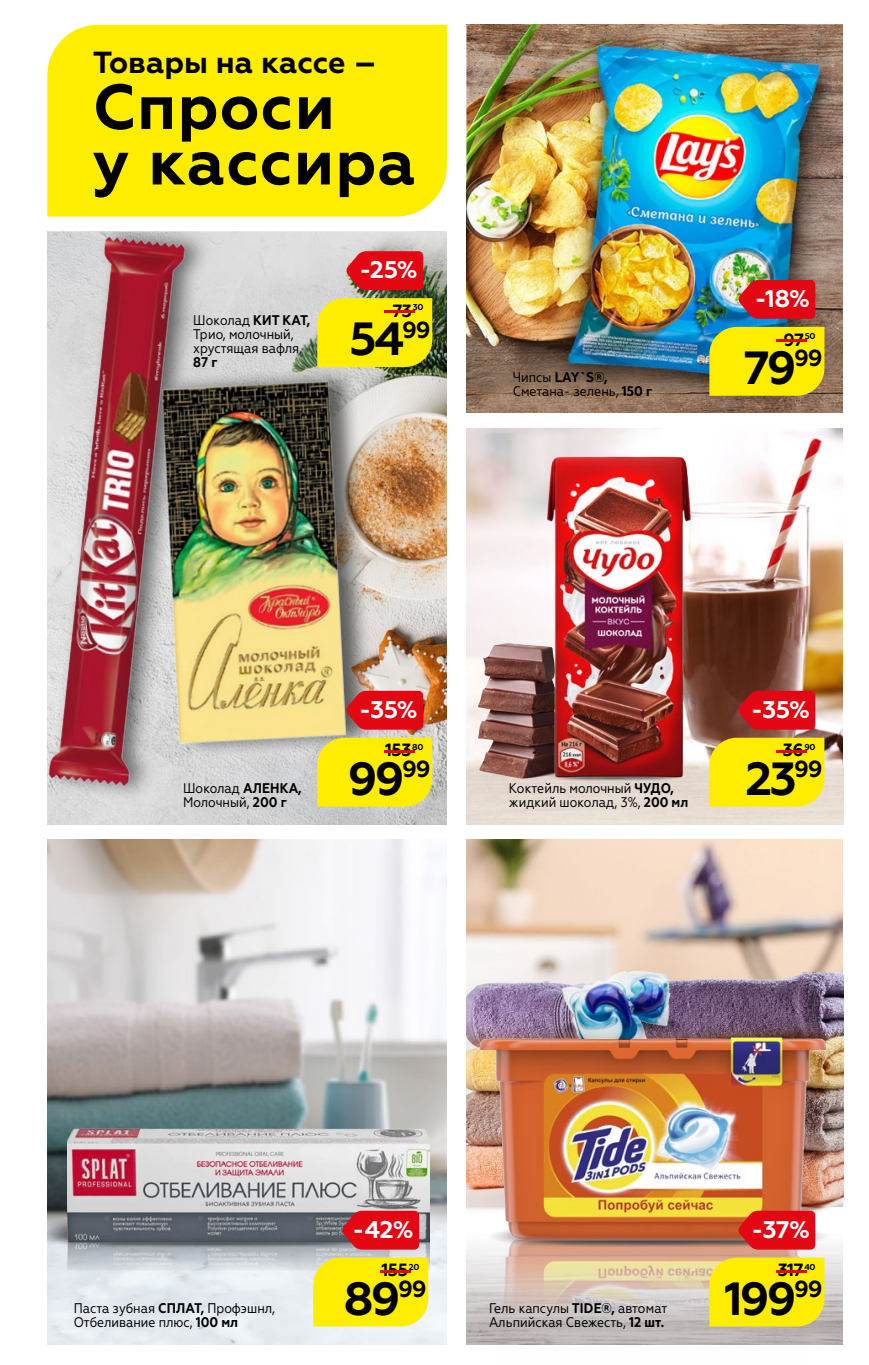
<style>
.page{position:relative;width:869px;height:1365px;background:#fff}
.page>*{position:absolute;margin:0;border:0;box-sizing:border-box;transform-origin:0 0}
.t1{font:700 63.35px/55.5px "Geometria";letter-spacing:.02em;color:#000}
.t2{font:700 46.38px "Geometria";letter-spacing:-.055em;color:#000}
.t3{font:700 30.45px "Geometria";color:#000}
.t4{font:700 24.15px "Geometria";color:#fff}
.t5{font:700 17.68px "Geometria";letter-spacing:-.03em;color:#000}
.t6{font:700 17.68px "Geometria";color:#e30613;scale:5.5 1}
.t7{font:14px/14px "Geometria Narrow";color:#000}
.t8{font:700 8.58px "Geometria";letter-spacing:-.03em;color:#000}
.s1{font-weight:700}
</style>
<div class="page">
<img style="left:47px;top:839px;width:399px;height:505px">
<img style="left:466px;top:429px;width:376px;height:329px">
<img style="left:47px;top:231px;width:399px;height:593px">
<img style="left:466px;top:839px;width:376px;height:133px">
<img style="left:466px;top:25px;width:376px;height:387px">
<svg style="left:466px;top:1245px;width:376px;height:99px;background:#cdc8c8"></svg>
<img style="left:47px;top:231px;width:185px;height:572px">
<div style="left:162px;top:366px;width:214px;height:392px;background:#000;opacity:.57"></div>
<img style="left:150px;top:361px;width:211px;height:391px">
<div style="left:317px;top:737px;width:115px;height:69px;background:#ffed00"></div>
<svg style="left:346px;top:690px;width:77px;height:39px;background:#d8131f"></svg>
<div style="left:709px;top:327px;width:115px;height:69px;background:#ffed00"></div>
<svg style="left:737px;top:280px;width:77px;height:39px;background:#d61823"></svg>
<img style="left:466px;top:972px;width:376px;height:238px">
<img style="left:479px;top:1245px;width:332px;height:100px">
<img style="left:480px;top:1207px;width:353px;height:94px">
<img style="left:479px;top:1037px;width:321px;height:203px">
<div style="left:709px;top:1257px;width:115px;height:69px;background:#ffed00"></div>
<svg style="left:737px;top:1210px;width:77px;height:39px;background:#df1719"></svg>
<div style="left:47px;top:25px;width:399px;height:191px;background:#ffed00"></div>
<div style="left:317px;top:298px;width:115px;height:69px;background:#ffed00"></div>
<svg style="left:346px;top:251px;width:77px;height:39px;background:#df1823"></svg>
<div style="left:466px;top:758px;width:376px;height:66px;background:#e7dcd3"></div>
<img style="left:541px;top:784px;width:145px;height:5px">
<img style="left:47px;top:1204px;width:20px;height:100px">
<img style="left:533px;top:993px;width:6px;height:45px">
<img style="left:579px;top:993px;width:132px;height:48px">
<img style="left:539px;top:961px;width:155px;height:77px">
<img style="left:67px;top:1257px;width:362px;height:88px">
<img style="left:67px;top:1115px;width:362px;height:142px">
<div style="left:313px;top:1257px;width:115px;height:69px;background:#ffed00"></div>
<svg style="left:342px;top:1210px;width:77px;height:39px;background:#d91521"></svg>
<img style="left:475px;top:642px;width:52px;height:136px">
<div style="left:709px;top:737px;width:115px;height:69px;background:#ffed00"></div>
<svg style="left:737px;top:690px;width:77px;height:39px;background:#d40c16"></svg>
<img style="left:527px;top:451px;width:179px;height:333px">
<p class="t3" style="left:93px;top:45px;width:285px">Товары на кассе –</p>
<p class="t1" style="left:93px;top:80px;width:324px">Cпроси<br>у кассира</p>
<p class="t7" style="left:193px;top:313px;width:119px">Шоколад <span class="s1">КИТ КАТ,<br></span>Трио, молочный, хрустящая вафля,<br><span class="s1">87 г</span></p>
<p class="t4" style="left:359px;top:255px;width:60px">-25%</p>
<p class="t8" style="left:412px;top:302px;width:12px">30</p>
<p class="t5" style="left:392px;top:300px;width:21px">73</p>
<p class="t6" style="left:374px;top:300px;width:10px">-</p>
<p class="t2" style="left:349px;top:311px;width:82px">54<sup>99</sup></p>
<p class="t7" style="left:512px;top:370px;width:141px">Чипсы <span class="s1">LAY`S®,<br></span>Сметана- зелень, <span class="s1">150 г</span></p>
<p class="t4" style="left:754px;top:284px;width:57px">-18%</p>
<p class="t8" style="left:804px;top:331px;width:12px">50</p>
<p class="t5" style="left:783px;top:329px;width:22px">97</p>
<p class="t6" style="left:766px;top:329px;width:10px">-</p>
<p class="t2" style="left:743px;top:340px;width:80px">79<sup>99</sup></p>
<p class="t7" style="left:183px;top:780px;width:120px">Шоколад <span class="s1">АЛЕНКА,<br></span>Молочный, <span class="s1">200 г</span></p>
<p class="t4" style="left:359px;top:695px;width:60px">-35%</p>
<p class="t8" style="left:412px;top:741px;width:13px">80</p>
<p class="t5" style="left:385px;top:739px;width:28px">153</p>
<p class="t6" style="left:374px;top:739px;width:10px">-</p>
<p class="t2" style="left:347px;top:751px;width:84px">99<sup>99</sup></p>
<p class="t7" style="left:508px;top:780px;width:181px">Коктейль молочный <span class="s1">ЧУДО, </span>жидкий шоколад, 3%, <span class="s1">200 мл</span></p>
<p class="t4" style="left:750px;top:695px;width:60px">-35%</p>
<p class="t8" style="left:804px;top:741px;width:13px">90</p>
<p class="t5" style="left:782px;top:739px;width:22px">36</p>
<p class="t6" style="left:766px;top:739px;width:10px">-</p>
<p class="t2" style="left:745px;top:751px;width:79px">23<sup>99</sup></p>
<p class="t7" style="left:74px;top:1300px;width:203px">Паста зубная <span class="s1">СПЛАТ,</span> Профэшнл,<br>Отбеливание плюс, <span class="s1">100 мл</span></p>
<p class="t4" style="left:352px;top:1214px;width:63px">-42%</p>
<p class="t4" style="left:751px;top:1214px;width:60px">-37%</p>
<p class="t8" style="left:408px;top:1261px;width:12px">20</p>
<p class="t5" style="left:381px;top:1259px;width:28px">155</p>
<p class="t6" style="left:370px;top:1259px;width:10px">-</p>
<p class="t8" style="left:804px;top:1261px;width:13px">40</p>
<p class="t5" style="left:777px;top:1259px;width:27px">317</p>
<p class="t6" style="left:766px;top:1259px;width:10px">-</p>
<p class="t2" style="left:343px;top:1270px;width:84px">89<sup>99</sup></p>
<p class="t7" style="left:489px;top:1300px;width:179px">Гель капсулы <span class="s1">TIDE®,</span> автомат<br>Альпийская Свежесть, <span class="s1">12 шт.</span></p>
<p class="t2" style="left:724px;top:1270px;width:100px">199<sup>99</sup></p>
</div>
